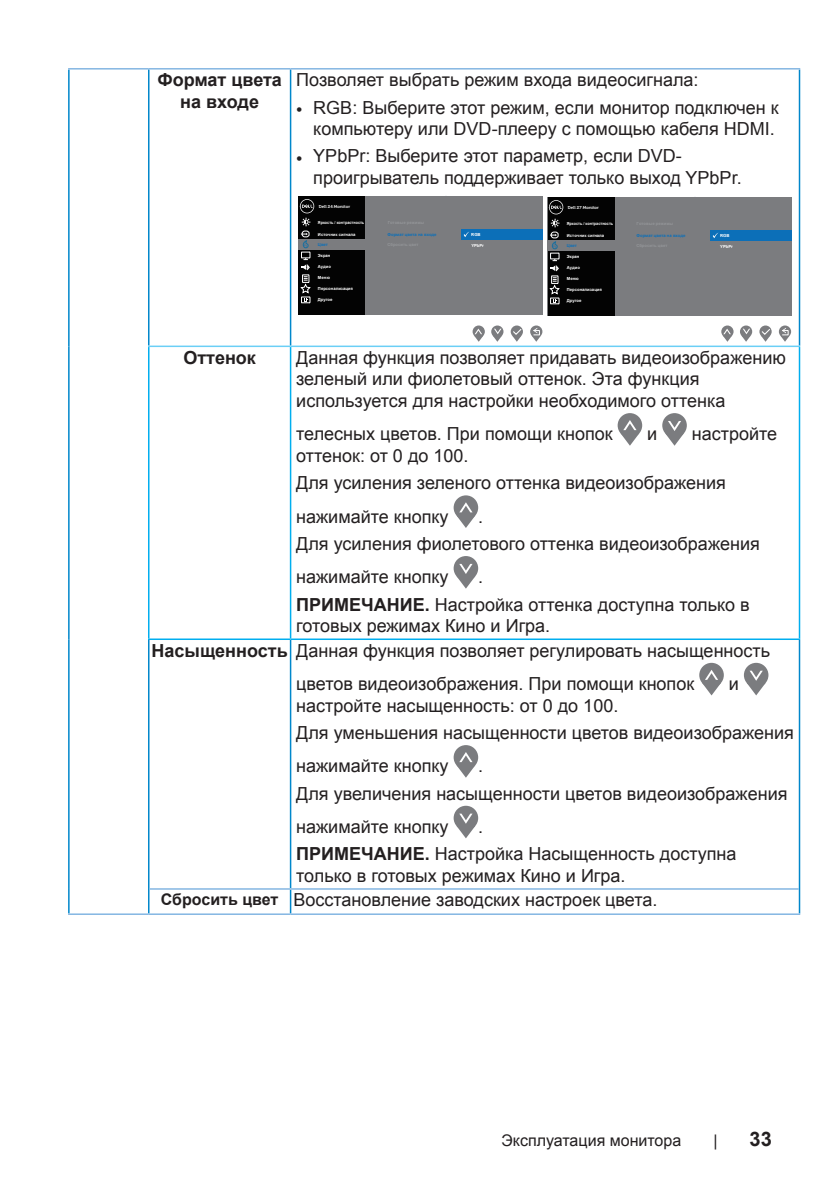
<style>
.page{position:relative;width:840px;height:1191px;background:#fff}
.page>*{position:absolute;margin:0;border:0;box-sizing:border-box;transform-origin:0 0}
.t1{font:700 20px "Arial";color:#231f20}
.text_OSD_table{font:18px/21.6px "Arial";color:#231f20}
.text_OSD_table-2{font:700 18px/21.6px "Arial";color:#231f20;text-align:center}
.Table_Paragraph{font:18px "Arial";color:#231f20}
.t2{font:16px "Arial";color:#231f20}
.Table_Paragraph-2{font:700 16px "Arial";color:#231f20}
.t3{font:700 4.2px "Arial";color:#fff}
.t4{font:700 4.2px "Arial";color:#0c6fb8}
.t5{font:700 4.2px "Arial";color:#fff;scale:.9 1}
.t6{font:700 4.2px "Museo For Dell";color:#fff}
.s1{font-weight:700}
</style>
<div class="page">
<hr style="left:68px;top:70px;width:2px;height:276px;background:#0087cb">
<hr style="left:68px;top:346px;width:2px;height:293px;background:#0087cb">
<hr style="left:68px;top:639px;width:2px;height:250px;background:#0087cb">
<hr style="left:68px;top:889px;width:2px;height:24px;background:#0087cb">
<hr style="left:68px;top:68px;width:81px;height:2px;background:#84b6e2">
<hr style="left:148px;top:70px;width:1px;height:275px;background:#0087cb">
<hr style="left:149px;top:68px;width:141px;height:2px;background:#84b6e2">
<hr style="left:290px;top:70px;width:1px;height:275px;background:#0087cb">
<hr style="left:798px;top:70px;width:1px;height:275px;background:#0087cb">
<hr style="left:290px;top:68px;width:509px;height:2px;background:#84b6e2">
<hr style="left:148px;top:640px;width:1px;height:249px;background:#0087cb">
<hr style="left:290px;top:640px;width:1px;height:248px;background:#0087cb">
<hr style="left:798px;top:640px;width:1px;height:249px;background:#0087cb">
<svg style="left:148px;top:889px;width:1px;height:24px"></svg>
<hr style="left:149px;top:888px;width:141px;height:1px;background:#84b6e2">
<svg style="left:290px;top:889px;width:1px;height:24px"></svg>
<svg style="left:798px;top:889px;width:1px;height:24px"></svg>
<hr style="left:290px;top:888px;width:508px;height:1px;background:#84b6e2">
<hr style="left:68px;top:913px;width:81px;height:2px;background:#84b6e2">
<hr style="left:149px;top:913px;width:141px;height:2px;background:#84b6e2">
<hr style="left:290px;top:913px;width:509px;height:2px;background:#84b6e2">
<hr style="left:148px;top:345px;width:142px;height:2px;background:#6bcff6">
<hr style="left:290px;top:345px;width:509px;height:2px;background:#6bcff6">
<hr style="left:148px;top:347px;width:1px;height:291px;background:#00aeef">
<hr style="left:290px;top:347px;width:1px;height:291px;background:#00aeef">
<hr style="left:798px;top:347px;width:1px;height:291px;background:#00aeef">
<hr style="left:148px;top:638px;width:142px;height:2px;background:#00aeef">
<hr style="left:290px;top:638px;width:509px;height:2px;background:#00aeef">
<div style="left:298px;top:196px;width:244px;height:119px;background:#7b7c7f"></div>
<div style="left:298px;top:196px;width:67px;height:119px;background:#030303"></div>
<div style="left:298px;top:239px;width:68px;height:11px;background:#7b7c7f"></div>
<svg style="left:300px;top:199px;width:14px;height:27px"></svg>
<div style="left:301px;top:252px;width:9px;height:6px;border:1px solid #fff"></div>
<div style="left:301px;top:296px;width:9px;height:7px;border:1px solid #fff"></div>
<div style="left:302px;top:231px;width:7px;height:6px;border:1px solid #fff;border-radius:2px"></div>
<div style="left:302px;top:274px;width:7px;height:9px;border:1px solid #fff"></div>
<svg style="left:300px;top:276px;width:11px;height:26px"></svg>
<svg style="left:301px;top:233px;width:8px;height:37px"></svg>
<div style="left:460px;top:229px;width:82px;height:10px;background:#0c6fb8"></div>
<svg style="left:463px;top:231px;width:6px;height:6px"></svg>
<svg style="left:472px;top:325px;width:12px;height:13px"></svg>
<svg style="left:491px;top:325px;width:12px;height:13px"></svg>
<svg style="left:474px;top:328px;width:9px;height:14px"></svg>
<svg style="left:492px;top:329px;width:10px;height:13px"></svg>
<svg style="left:530px;top:325px;width:12px;height:13px"></svg>
<svg style="left:531px;top:328px;width:9px;height:14px"></svg>
<svg style="left:510px;top:325px;width:12px;height:13px"></svg>
<svg style="left:511px;top:328px;width:11px;height:14px"></svg>
<div style="left:547px;top:197px;width:244px;height:119px;background:#7b7c7f"></div>
<div style="left:547px;top:197px;width:67px;height:119px;background:#030303"></div>
<div style="left:547px;top:240px;width:68px;height:11px;background:#7b7c7f"></div>
<svg style="left:548px;top:200px;width:15px;height:27px"></svg>
<div style="left:550px;top:253px;width:9px;height:6px;border:1px solid #fff"></div>
<div style="left:550px;top:297px;width:9px;height:7px;border:1px solid #fff"></div>
<div style="left:550px;top:232px;width:8px;height:6px;border:1px solid #fff;border-radius:2px"></div>
<div style="left:551px;top:275px;width:7px;height:9px;border:1px solid #fff"></div>
<svg style="left:549px;top:277px;width:11px;height:26px"></svg>
<svg style="left:550px;top:234px;width:8px;height:37px"></svg>
<div style="left:709px;top:230px;width:82px;height:10px;background:#0c6fb8"></div>
<svg style="left:712px;top:233px;width:6px;height:5px"></svg>
<svg style="left:721px;top:325px;width:12px;height:13px"></svg>
<svg style="left:739px;top:325px;width:12px;height:13px"></svg>
<svg style="left:722px;top:328px;width:9px;height:14px"></svg>
<svg style="left:741px;top:329px;width:9px;height:13px"></svg>
<svg style="left:778px;top:325px;width:12px;height:13px"></svg>
<svg style="left:779px;top:328px;width:10px;height:14px"></svg>
<svg style="left:759px;top:325px;width:12px;height:13px"></svg>
<svg style="left:760px;top:328px;width:10px;height:14px"></svg>
<div style="left:617px;top:413px;width:24px;height:24px;background:#7b7c7f;border-radius:50%"></div>
<svg style="left:620px;top:420px;width:19px;height:26px"></svg>
<div style="left:662px;top:413px;width:24px;height:24px;background:#7b7c7f;border-radius:50%"></div>
<svg style="left:664px;top:421px;width:19px;height:25px"></svg>
<div style="left:453px;top:495px;width:25px;height:25px;background:#7b7c7f;border-radius:50%"></div>
<svg style="left:456px;top:502px;width:19px;height:26px"></svg>
<div style="left:453px;top:556px;width:25px;height:24px;background:#7b7c7f;border-radius:50%"></div>
<svg style="left:456px;top:564px;width:19px;height:24px"></svg>
<svg style="left:698px;top:663px;width:25px;height:24px"></svg>
<svg style="left:701px;top:669px;width:19px;height:26px"></svg>
<div style="left:743px;top:663px;width:25px;height:24px;background:#7b7c7f;border-radius:50%"></div>
<svg style="left:746px;top:670px;width:19px;height:25px"></svg>
<div style="left:453px;top:745px;width:25px;height:24px;background:#7b7c7f;border-radius:50%"></div>
<svg style="left:456px;top:752px;width:19px;height:25px"></svg>
<svg style="left:453px;top:805px;width:25px;height:25px"></svg>
<svg style="left:456px;top:813px;width:19px;height:25px"></svg>
<p class="text_OSD_table-2" style="left:157px;top:70px;width:126px">Формат цвета на входе</p>
<p class="text_OSD_table" style="left:296px;top:69px;width:403px">Позволяет выбрать режим входа видеосигнала:</p>
<p class="text_OSD_table" style="left:296px;top:97px;width:483px;text-align:right">• RGB: Выберите этот режим, если монитор подключен к компьютеру или DVD-плееру с помощью кабеля HDMI.</p>
<p class="text_OSD_table" style="left:313px;top:145px;width:429px;text-indent:-17px">• YPbPr: Выберите этот параметр, если DVD&shy;проигрыватель поддерживает только выход YPbPr.</p>
<p class="t6" style="left:319px;top:204px;width:33px">Dell 24 Monitor</p>
<p class="t5" style="left:318px;top:219px;width:53px">Яркость / контрастность</p>
<p class="t3" style="left:318px;top:231px;width:39px">Источник сигнала</p>
<p class="t4" style="left:318px;top:242px;width:12px">Цвет</p>
<p class="t3" style="left:318px;top:252px;width:14px">Экран</p>
<p class="t6" style="left:567px;top:205px;width:32px">Dell 27 Monitor</p>
<p class="t5" style="left:566px;top:220px;width:53px">Яркость / контрастность</p>
<p class="t3" style="left:566px;top:232px;width:39px">Источник сигнала</p>
<p class="t4" style="left:566px;top:243px;width:12px">Цвет</p>
<p class="t3" style="left:566px;top:253px;width:14px">Экран</p>
<p class="t3" style="left:471px;top:231px;width:11px">RGB</p>
<p class="t4" style="left:387px;top:231px;width:50px">Формат цвета на входе</p>
<p class="t3" style="left:719px;top:232px;width:11px">RGB</p>
<p class="t4" style="left:636px;top:232px;width:50px">Формат цвета на входе</p>
<p class="t3" style="left:471px;top:243px;width:14px">YPbPr</p>
<p class="t3" style="left:719px;top:244px;width:14px">YPbPr</p>
<p class="t3" style="left:318px;top:263px;width:15px">Аудио</p>
<p class="t3" style="left:566px;top:264px;width:15px">Аудио</p>
<p class="t3" style="left:318px;top:275px;width:13px">Меню</p>
<p class="t3" style="left:566px;top:276px;width:13px">Меню</p>
<p class="t3" style="left:318px;top:286px;width:36px">Персонализация</p>
<p class="t3" style="left:566px;top:287px;width:36px">Персонализация</p>
<p class="t3" style="left:318px;top:297px;width:16px">Другое</p>
<p class="t3" style="left:566px;top:298px;width:16px">Другое</p>
<p class="text_OSD_table-2" style="left:183px;top:347px;width:74px">Оттенок</p>
<p class="text_OSD_table" style="left:296px;top:347px;width:491px">Данная функция позволяет придавать видеоизображению зеленый или фиолетовый оттенок. Эта функция используется для настройки необходимого оттенка</p>
<p class="text_OSD_table" style="left:296px;top:423px;width:318px">телесных цветов. При помощи кнопок</p>
<p class="text_OSD_table" style="left:646px;top:423px;width:12px">и</p>
<p class="text_OSD_table" style="left:691px;top:423px;width:87px">настройте</p>
<p class="text_OSD_table" style="left:296px;top:445px;width:174px">оттенок: от 0 до 100.</p>
<p class="text_OSD_table" style="left:296px;top:466px;width:431px;line-height:33.4px">Для усиления зеленого оттенка видеоизображения нажимайте кнопку</p>
<p class="text_OSD_table" style="left:478px;top:505px;width:7px">.</p>
<p class="text_OSD_table" style="left:296px;top:527px;width:465px;line-height:33.4px">Для усиления фиолетового оттенка видеоизображения нажимайте кнопку</p>
<p class="text_OSD_table" style="left:478px;top:566px;width:7px">.</p>
<p class="text_OSD_table" style="left:296px;top:593px;width:455px"><span class="s1">ПРИМЕЧАНИЕ.</span> Настройка оттенка доступна только в готовых режимах Кино и Игра.</p>
<p class="text_OSD_table-2" style="left:151px;top:640px;width:137px">Насыщенность</p>
<p class="text_OSD_table" style="left:296px;top:634px;width:475px;line-height:33.4px">Данная функция позволяет регулировать насыщенность цветов видеоизображения. При помощи кнопок</p>
<p class="text_OSD_table" style="left:728px;top:673px;width:12px">и</p>
<p class="text_OSD_table" style="left:296px;top:694px;width:323px">настройте насыщенность: от 0 до 100.</p>
<p class="text_OSD_table" style="left:296px;top:716px;width:498px;line-height:33.4px">Для уменьшения насыщенности цветов видеоизображения нажимайте кнопку</p>
<p class="text_OSD_table" style="left:478px;top:755px;width:7px">.</p>
<p class="text_OSD_table" style="left:296px;top:776px;width:492px;line-height:33.4px">Для увеличения насыщенности цветов видеоизображения нажимайте кнопку</p>
<p class="text_OSD_table" style="left:478px;top:816px;width:7px">.</p>
<p class="text_OSD_table" style="left:296px;top:843px;width:441px"><span class="s1">ПРИМЕЧАНИЕ.</span> Настройка Насыщенность доступна только в готовых режимах Кино и Игра.</p>
<p class="Table_Paragraph-2" style="left:161px;top:888px;width:119px">Сбросить цвет</p>
<p class="Table_Paragraph" style="left:293px;top:888px;width:365px">Восстановление заводских настроек цвета.</p>
<p class="t2" style="left:501px;top:1129px;width:181px">Эксплуатация монитора</p>
<p class="t2" style="left:713px;top:1129px;width:6px">|</p>
<p class="t1" style="left:749px;top:1125px;width:24px">33</p>
</div>
